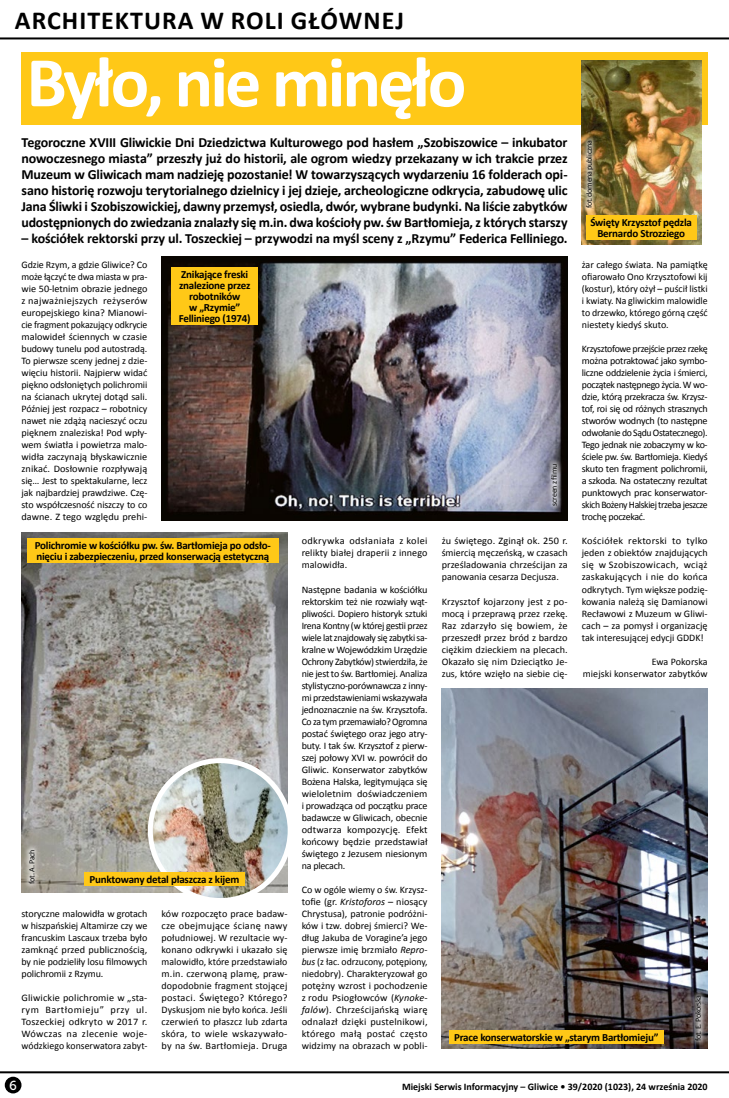
<style>
.page{position:relative;width:729px;height:1098px;background:#fff}
.page>*{position:absolute;margin:0;border:0;box-sizing:border-box;transform-origin:0 0}
.t1{font:700 72px "Calibri";letter-spacing:-.04em;color:#fff}
.t2{font:700 26px "Calibri";letter-spacing:.04em;color:#000}
.t3{font:700 14px/16px "Calibri";letter-spacing:-.015em;color:#000;text-align:justify}
.t4{font:13px "Museo Sans 500";color:#fff}
.t5{font:700 11px/11px "Calibri";letter-spacing:-.02em;color:#000;text-align:center}
.t6{font:10px/12px "Calibri";color:#000;text-align:justify}
.t7{font:700 10px "Calibri";color:#000}
.t8{font:8px "Calibri";letter-spacing:-.03em;color:#000}
.s1{font-style:italic}
</style>
<div class="page">
<hr style="left:0;top:1070px;width:729px;height:2px;background:#000">
<div style="left:5px;top:1076px;width:16px;height:16px;background:#000;border-radius:50%"></div>
<hr style="left:0;top:37px;width:729px;height:2px;background:#000">
<div style="left:21px;top:52px;width:686px;height:72px;background:#ffc817"></div>
<img style="left:441px;top:688px;width:266px;height:360px">
<img style="left:21px;top:532px;width:266px;height:360px">
<img style="left:161px;top:256px;width:406px;height:264px">
<div style="left:27px;top:538px;width:252px;height:25px;background:#ffc817"></div>
<div style="left:171px;top:267px;width:87px;height:58px;background:#ffc817"></div>
<img style="left:581px;top:60px;width:120px;height:184px">
<div style="left:585px;top:215px;width:111px;height:25px;background:#ffc817"></div>
<img style="left:150px;top:760px;width:140px;height:140px;border-radius:70px">
<div style="left:148px;top:757px;width:144px;height:145px;border:5px solid #fff;border-radius:50%"></div>
<div style="left:84px;top:871px;width:160px;height:14px;background:#ffc817"></div>
<div style="left:449px;top:1029px;width:214px;height:14px;background:#ffc817"></div>
<div style="left:689px;top:988px;width:17px;height:58px;background:#fff;opacity:.75"></div>
<div style="left:23px;top:843px;width:17px;height:46px;background:#fff;opacity:.75"></div>
<div style="left:545px;top:457px;width:17px;height:54px;background:#fff;opacity:.75"></div>
<div style="left:580px;top:134px;width:19px;height:80px;background:#fff;opacity:.75"></div>
<h2 class="t2" style="left:15px;top:4px;width:32px">Archit</h2>
<h2 class="t2" style="left:101px;top:4px;width:30px">ektura</h2>
<h2 class="t2" style="left:200px;top:4px;width:44px">w roli</h2>
<h2 class="t2" style="left:291px;top:4px;width:115px">głównej</h2>
<h1 class="t1" style="left:26px;top:36px;width:441px">Było, nie minęło</h1>
<p class="t3" style="left:21px;top:134px;width:547px">Tegoroczne XVIII Gliwickie Dni Dziedzictwa Kulturowego pod hasłem „Szobiszowice – inkubator nowoczesnego miasta” przeszły już do historii, ale ogrom wiedzy przekazany w ich trakcie przez Muzeum w Gliwicach mam nadzieję pozostanie! W towarzyszących wydarzeniu 16 folderach opi&shy;sano historię rozwoju terytorialnego dzielnicy i jej dzieje, archeologiczne odkrycia, zabudowę ulic Jana Śliwki i Szobiszowickiej, dawny przemysł, osiedla, dwór, wybrane budynki. Na liście zabytków udostępnionych do zwiedzania znalazły się m.in. dwa kościoły pw. św Bartłomieja, z których starszy</p>
<h3 class="t3" style="left:21px;top:230px;width:547px">– kościółek rektorski przy ul. Toszeckiej – przywodzi na myśl sceny z „Rzymu” Federica Felliniego.</h3>
<p class="t6" style="left:21px;top:259px;width:127px">Gdzie Rzym, a gdzie Gliwice? Co może łączyć te dwa miasta w pra&shy;wie 50-letnim obrazie jednego z najważniejszych reżyserów europejskiego kina? Mianowi&shy;cie fragment pokazujący odkrycie malowideł ściennych w czasie budowy tunelu pod autostradą.<br>To pierwsze sceny jednej z dzie&shy;więciu historii. Najpierw widać piękno odsłoniętych polichromii na ścianach ukrytej dotąd sali.<br>Później jest rozpacz – robotnicy nawet nie zdążą nacieszyć oczu pięknem znaleziska! Pod wpły&shy;wem światła i powietrza malo&shy;widła zaczynają błyskawicznie znikać. Dosłownie rozpływają się… Jest to spektakularne, lecz jak najbardziej prawdziwe. Czę&shy;sto współczesność niszczy to co dawne. Z tego względu prehi-</p>
<p class="t8" style="left:584px;top:208px;width:69px;rotate:-90deg">fot. domena publiczna</p>
<p class="t5" style="left:590px;top:217px;width:103px">Święty Krzysztof pędzla<br>Bernardo Strozziego</p>
<p class="t6" style="left:581px;top:259px;width:127px">żar całego świata. Na pamiątkę ofiarowało Ono Krzysztofowi kij (kostur), który ożył – puścił listki i kwiaty. Na gliwickim malowidle to drzewko, którego górną część niestety kiedyś skuto.</p>
<p class="t6" style="left:581px;top:343px;width:127px">Krzysztofowe przejście przez rzekę można potraktować jako symbo&shy;liczne oddzielenie życia i śmierci, początek następnego życia. W wo&shy;dzie, którą przekracza św. Krzysz&shy;tof, roi się od różnych strasznych stworów wodnych (to następne odwołanie do Sądu Ostatecznego).<br>Tego jednak nie zobaczymy w ko&shy;ściele pw. św. Bartłomieja. Kiedyś skuto ten fragment polichromii, a szkoda. Na ostateczny rezultat punktowych prac konserwator&shy;skich Bożeny Halskiej trzeba jeszcze trochę poczekać.</p>
<p class="t6" style="left:581px;top:535px;width:127px">Kościółek rektorski to tylko jeden z obiektów znajdujących się w Szobiszowicach, wciąż zaskakujących i nie do końca odkrytych. Tym większe podzię&shy;kowania należą się Damianowi Recławowi z Muzeum w Gliwi&shy;cach – za pomysł i organizację tak interesującej edycji GDDK!</p>
<p class="t6" style="left:582px;top:655px;width:126px;text-align:right">Ewa Pokorska<br>miejski konserwator zabytków</p>
<p class="t5" style="left:179px;top:269px;width:73px">Znikające freski znalezione przez robotników<br>w „Rzymie”<br>Felliniego (1974)</p>
<p class="t8" style="left:549px;top:505px;width:43px;rotate:-90deg">screen z filmu</p>
<p class="t6" style="left:441px;top:535px;width:127px">żu świętego. Zginął ok. 250 r. śmiercią męczeńską, w czasach prześladowania chrześcijan za panowania cesarza Decjusza.</p>
<p class="t6" style="left:441px;top:595px;width:127px">Krzysztof kojarzony jest z po&shy;mocą i przeprawą przez rzekę.<br>Raz zdarzyło się bowiem, że przeszedł przez bród z bardzo ciężkim dzieckiem na plecach.<br>Okazało się nim Dzieciątko Je&shy;zus, które wzięło na siebie cię-</p>
<p class="t6" style="left:301px;top:535px;width:127px">odkrywka odsłaniała z kolei relikty białej draperii z innego malowidła.</p>
<p class="t6" style="left:301px;top:583px;width:127px">Następne badania w kościółku rektorskim też nie rozwiały wąt&shy;pliwości. Dopiero historyk sztuki Irena Kontny (w której gestii przez wiele lat znajdowały się zabytki sa&shy;kralne w Wojewódzkim Urzędzie Ochrony Zabytków) stwierdziła, że nie jest to św. Bartłomiej. Analiza stylistyczno-porównawcza z inny&shy;mi przedstawieniami wskazywała jednoznacznie na św. Krzysztofa.<br>Co za tym przemawiało? Ogromna postać świętego oraz jego atry&shy;buty. I tak św. Krzysztof z pierw&shy;szej połowy XVI w. powrócił do Gliwic. Konserwator zabytków Bożena Halska, legitymująca się wieloletnim doświadczeniem i prowadząca od początku prace badawcze w Gliwicach, obecnie odtwarza kompozycję. Efekt końcowy będzie przedstawiał świętego z Jezusem niesionym na plecach.</p>
<p class="t6" style="left:301px;top:883px;width:127px">Co w ogóle wiemy o św. Krzysz&shy;tofie (gr. <span class="s1">Kristoforos</span> – niosący Chrystusa), patronie podróżni&shy;ków i tzw. dobrej śmierci? We&shy;dług Jakuba de Voragine’a jego pierwsze imię brzmiało <span class="s1">Repro&shy;bus</span> (z łac. odrzucony, potępiony, niedobry). Charakteryzował go potężny wzrost i pochodzenie z rodu Psiogłowców (<span class="s1">Kynoke&shy;falów</span>). Chrześcijańską wiarę odnalazł dzięki pustelnikowi, którego małą postać często widzimy na obrazach w pobli-</p>
<p class="t5" style="left:35px;top:540px;width:237px;text-align:left">Polichromie w kościółku pw. św. Bartłomieja po odsło&shy;nięciu i zabezpieczeniu, przed konserwacją estetyczną</p>
<p class="t8" style="left:27px;top:883px;width:36px;rotate:-90deg">fot. A. Pach</p>
<p class="t5" style="left:90px;top:873px;width:151px">Punktowany detal płaszcza z kijem</p>
<p class="t6" style="left:161px;top:907px;width:127px">ków rozpoczęto prace badaw&shy;cze obejmujące ścianę nawy południowej. W rezultacie wy&shy;konano odkrywki i ukazało się malowidło, które przedstawiało m.in. czerwoną plamę, praw&shy;dopodobnie fragment stojącej postaci. Świętego? Którego?<br>Dyskusjom nie było końca. Jeśli czerwień to płaszcz lub zdarta skóra, to wiele wskazywało&shy;by na św. Bartłomieja. Druga</p>
<p class="t6" style="left:21px;top:907px;width:127px">storyczne malowidła w grotach w hiszpańskiej Altamirze czy we francuskim Lascaux trzeba było zamknąć przed publicznością, by nie podzieliły losu filmowych polichromii z Rzymu.</p>
<p class="t6" style="left:21px;top:991px;width:127px">Gliwickie polichromie w „sta&shy;rym Bartłomieju” przy ul.<br>Toszeckiej odkryto w 2017 r.<br>Wówczas na zlecenie woje&shy;wódzkiego konserwatora zabyt-</p>
<p class="t8" style="left:693px;top:1040px;width:48px;rotate:-90deg">fot. E. Pokorska</p>
<p class="t5" style="left:454px;top:1031px;width:206px">Prace konserwatorskie w „starym Bartłomieju”</p>
<h3 class="t4" style="left:9px;top:1077px;width:9px">6</h3>
<p class="t7" style="left:402px;top:1079px;width:307px">Miejski Serwis Informacyjny – Gliwice • 39/2020 (1023), 24 września 2020</p>
</div>
